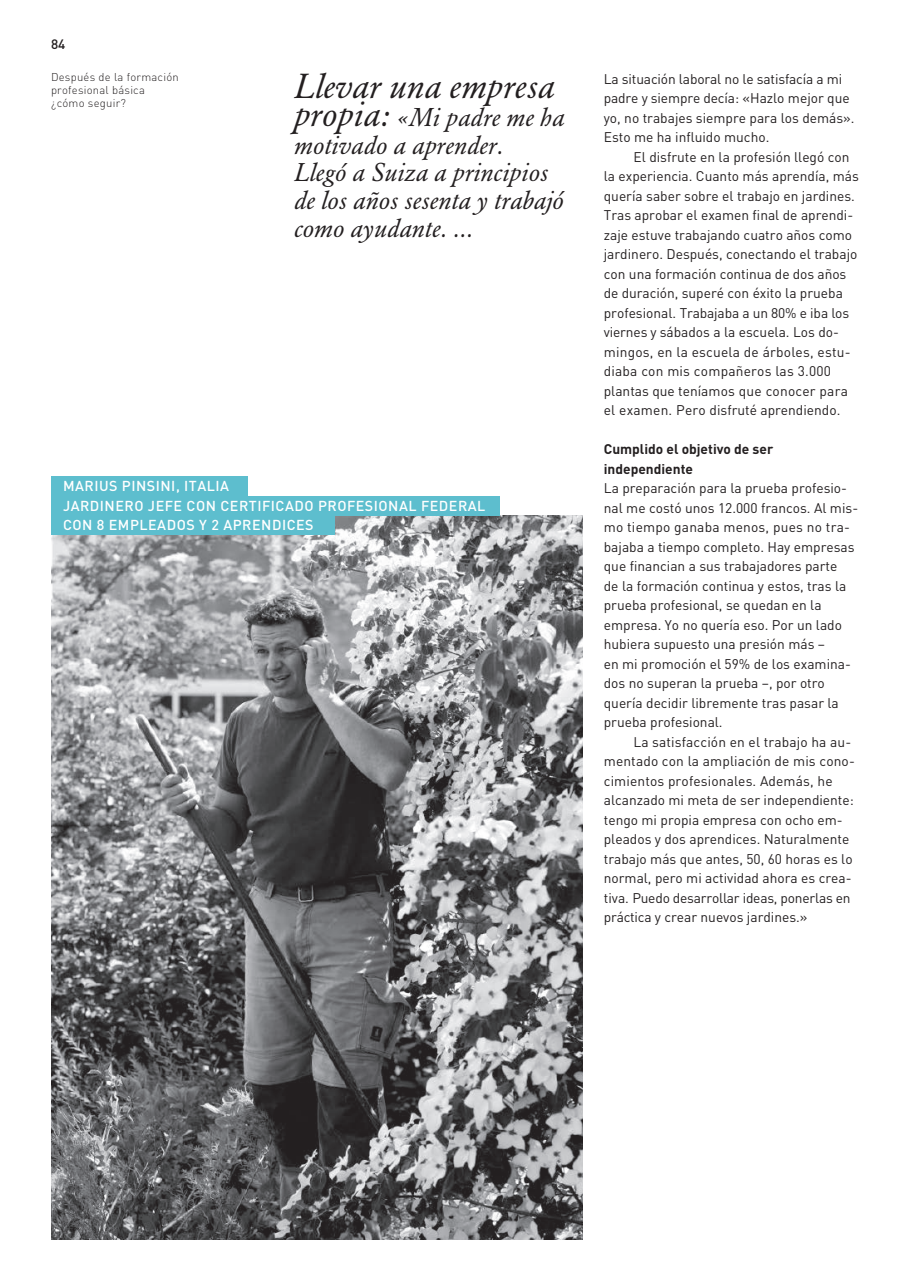
<style>
.page{position:relative;width:910px;height:1280px;background:#fff}
.page>*{position:absolute;margin:0;border:0;box-sizing:border-box;transform-origin:0 0}
.t1{font:italic 34.5px "Garamond BE";letter-spacing:.01em;color:#231f20}
.t2{font:italic 25.5px/27.8px "Garamond BE";letter-spacing:.01em;color:#231f20}
.t3{font:500 14.25px/19.5px "DIN";letter-spacing:.035em;color:#fff}
.t4{font:13.8px/19.5px "DIN";color:#231f20}
.t5{font:700 13.8px/19.5px "DIN";color:#231f20}
.t6{font:500 13.5px "DIN";color:#231f20}
.t7{font:300 11.25px/12.8px "DIN";letter-spacing:.02em;color:#231f20}
.s1{font-size:34.5px}
</style>
<div class="page">
<img style="left:51px;top:515px;width:532px;height:724px">
<div style="left:51px;top:476px;width:196px;height:20px;background:#5dbece"></div>
<div style="left:51px;top:496px;width:448px;height:19px;background:#5dbece"></div>
<div style="left:51px;top:515px;width:283px;height:20px;background:#5dbece"></div>
<p class="t6" style="left:51px;top:36px;width:16px">84</p>
<p class="t7" style="left:51px;top:71px;width:129px">Después de la formación profesional básica ¿cómo seguir?</p>
<h1 class="t1" style="left:294px;top:66px;width:262px">Llevar una empresa</h1>
<h2 class="t2" style="left:294px;top:103px;width:272px"><span class="s1">propia:</span> «Mi padre me ha motivado a aprender.<br>Llegó a Suiza a principios de los años sesenta y trabajó como ayudante. ...</h2>
<p class="t3" style="left:63px;top:476px;width:424px">MARIUS PINSINI, ITALIA<br>JARDINERO JEFE CON CERTIFICADO PROFESIONAL FEDERAL<br>CON 8 EMPLEADOS Y 2 APRENDICES</p>
<p class="t4" style="left:604px;top:69px;width:252px">La situación laboral no le satisfacía a mi padre y siempre decía: «Hazlo mejor que yo, no trabajes siempre para los demás».<br>Esto me ha influido mucho.</p>
<p class="t4" style="left:604px;top:147px;width:257px;text-indent:30px">El disfrute en la profesión llegó con la experiencia. Cuanto más aprendía, más quería saber sobre el trabajo en jardines.<br>Tras aprobar el examen final de aprendi&shy;zaje estuve trabajando cuatro años como jardinero. Después, conectando el trabajo con una formación continua de dos años de duración, superé con éxito la prueba profesional. Trabajaba a un 80% e iba los viernes y sábados a la escuela. Los do&shy;mingos, en la escuela de árboles, estu&shy;diaba con mis compañeros las 3.000 plantas que teníamos que conocer para el examen. Pero disfruté aprendiendo.</p>
<p class="t5" style="left:604px;top:439px;width:171px">Cumplido el objetivo de ser independiente</p>
<p class="t4" style="left:604px;top:478px;width:256px">La preparación para la prueba profesio&shy;nal me costó unos 12.000 francos. Al mis&shy;mo tiempo ganaba menos, pues no tra&shy;bajaba a tiempo completo. Hay empresas que financian a sus trabajadores parte<br>de la formación continua y estos, tras la prueba profesional, se quedan en la empresa. Yo no quería eso. Por un lado hubiera supuesto una presión más –<br>en mi promoción el 59% de los examina&shy;dos no superan la prueba –, por otro quería decidir libremente tras pasar la prueba profesional.</p>
<p class="t4" style="left:604px;top:732px;width:253px;text-indent:30px">La satisfacción en el trabajo ha au&shy;mentado con la ampliación de mis cono&shy;cimientos profesionales. Además, he alcanzado mi meta de ser independiente: tengo mi propia empresa con ocho em&shy;pleados y dos aprendices. Naturalmente trabajo más que antes, 50, 60 horas es lo normal, pero mi actividad ahora es crea&shy;tiva. Puedo desarrollar ideas, ponerlas en práctica y crear nuevos jardines.»</p>
</div>
